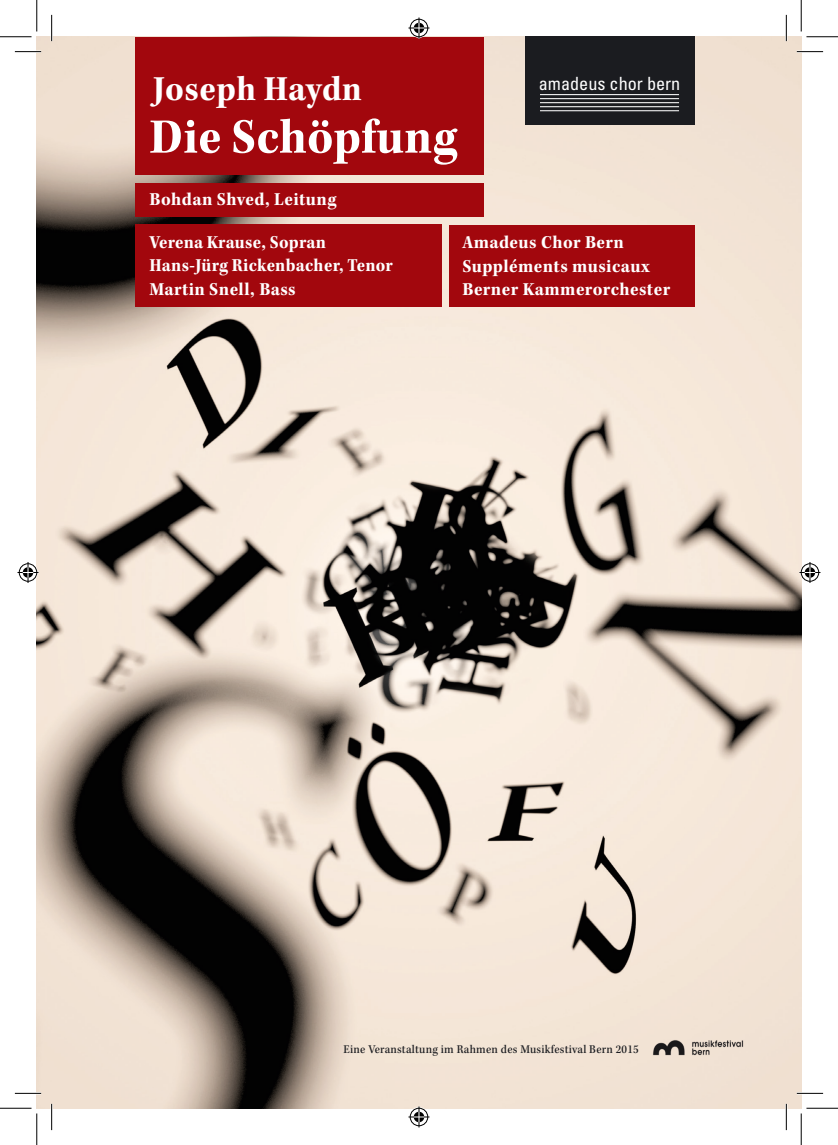
<style>
.page{position:relative;width:838px;height:1145px;background:#fff}
.page>*{position:absolute;margin:0;border:0;box-sizing:border-box;transform-origin:0 0}
.t1{font:51.27px "Kepler Std Bold Scn";color:#fff}
.t2{font:36.57px "Kepler Std Bold Scn";letter-spacing:.01em;color:#fff}
.t3{font:18.9px/23.4px "Kepler Std Bold Scn";letter-spacing:.02em;color:#fff}
.t4{font:condensed 18.2px "Univers LT";color:#fff}
.t5{font:12.25px "Kepler Std Medium Scn";letter-spacing:.02em;color:#1b1c20}
</style>
<div class="page">
<img style="left:37px;top:37px;width:764px;height:1071px">
<div style="left:524px;top:37px;width:170px;height:88px;background:#1b1c20"></div>
<hr style="left:540px;top:94px;width:139px;height:1px;background:#fff">
<hr style="left:540px;top:98px;width:139px;height:1px;background:#fff">
<hr style="left:540px;top:102px;width:139px;height:1px;background:#fff">
<hr style="left:540px;top:106px;width:139px;height:1px;background:#fff">
<hr style="left:540px;top:110px;width:139px;height:1px;background:#fff">
<div style="left:135px;top:37px;width:348px;height:33px;background:#a2070d"></div>
<div style="left:135px;top:59px;width:348px;height:116px;background:#a2070d"></div>
<div style="left:135px;top:224px;width:306px;height:83px;background:#a2070d"></div>
<div style="left:135px;top:183px;width:348px;height:33px;background:#a2070d"></div>
<div style="left:448px;top:225px;width:246px;height:82px;background:#a2070d"></div>
<div style="left:649px;top:1035px;width:97px;height:22px;background:#f1e2d4"></div>
<img style="left:653px;top:1040px;width:90px;height:15px">
<hr style="left:15px;top:51px;width:26px;height:2px;background:#fff">
<hr style="left:796px;top:51px;width:27px;height:2px;background:#fff">
<hr style="left:15px;top:1092px;width:26px;height:2px;background:#fff">
<hr style="left:796px;top:1092px;width:27px;height:2px;background:#fff">
<hr style="left:51px;top:15px;width:2px;height:26px;background:#fff">
<hr style="left:51px;top:1104px;width:2px;height:26px;background:#fff">
<hr style="left:785px;top:15px;width:2px;height:26px;background:#fff">
<hr style="left:785px;top:1104px;width:2px;height:26px;background:#fff">
<svg style="left:15px;top:51px;width:26px;height:1px"></svg>
<svg style="left:796px;top:51px;width:27px;height:1px"></svg>
<svg style="left:15px;top:1093px;width:26px;height:1px"></svg>
<svg style="left:796px;top:1093px;width:27px;height:1px"></svg>
<svg style="left:51px;top:15px;width:1px;height:26px"></svg>
<svg style="left:51px;top:1104px;width:1px;height:26px"></svg>
<svg style="left:786px;top:15px;width:1px;height:26px"></svg>
<svg style="left:786px;top:1104px;width:1px;height:26px"></svg>
<hr style="left:0;top:36px;width:32px;height:1px;background:#000">
<hr style="left:806px;top:36px;width:31px;height:1px;background:#000">
<hr style="left:0;top:1108px;width:32px;height:1px;background:#000">
<hr style="left:806px;top:1108px;width:31px;height:1px;background:#000">
<hr style="left:36px;top:0;width:1px;height:31px;background:#000">
<hr style="left:36px;top:1113px;width:1px;height:32px;background:#000">
<hr style="left:800px;top:0;width:1px;height:31px;background:#000">
<hr style="left:800px;top:1113px;width:1px;height:32px;background:#000">
<svg style="left:408px;top:18px;width:21px;height:21px"></svg>
<svg style="left:408px;top:1106px;width:21px;height:21px"></svg>
<svg style="left:18px;top:562px;width:21px;height:21px"></svg>
<svg style="left:799px;top:562px;width:21px;height:21px"></svg>
<h2 class="t2" style="left:153px;top:68px;width:210px">Joseph Haydn</h2>
<h1 class="t1" style="left:149px;top:108px;width:309px">Die Schöpfung</h1>
<p class="t3" style="left:149px;top:188px;width:188px">Bohdan Shved, Leitung</p>
<p class="t4" style="left:538px;top:72px;width:143px">amadeus chor bern</p>
<p class="t3" style="left:149px;top:231px;width:245px">Verena Krause, Sopran<br>Hans-Jürg Rickenbacher, Tenor<br>Martin Snell, Bass</p>
<p class="t3" style="left:462px;top:231px;width:209px">Amadeus Chor Bern<br>Suppléments musicaux<br>Berner Kammerorchester</p>
<p class="t5" style="left:343px;top:1043px;width:296px">Eine Veranstaltung im Rahmen des Musikfestival Bern 2015</p>
</div>
